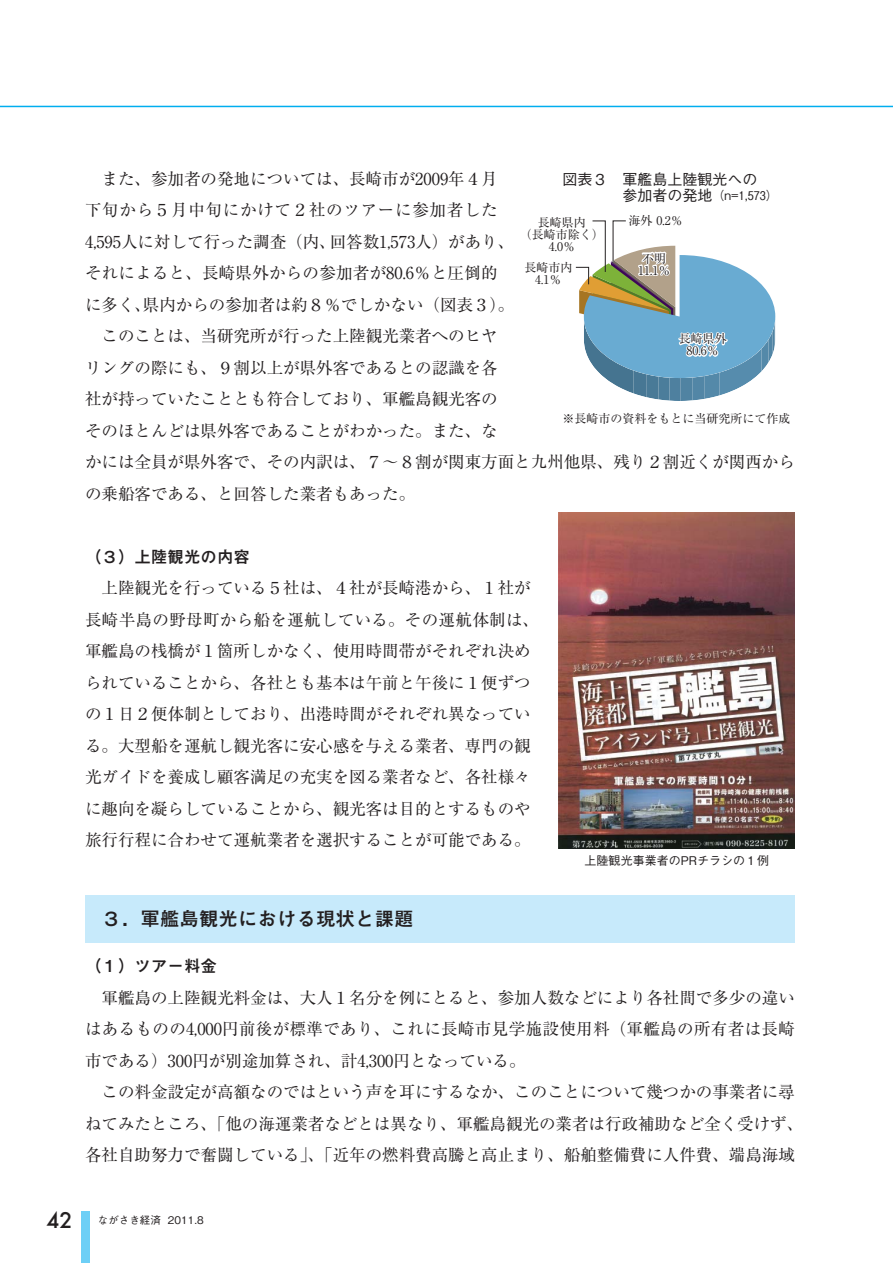
<style>
.page{position:relative;width:893px;height:1263px;background:#fff}
.page>*{position:absolute;margin:0;border:0;box-sizing:border-box;transform-origin:0 0}
.t1{font:19.5px "Mi Go MB1 Std De Bold 90 pv RKSJ H";color:#231f20}
.t2{font:16.5px/31.5px "Ryumin Pro Regular 90 pv RKSJ H";color:#231f20}
.t3{font:15px/16.5px "Gothic BBB Pro Medium 90 pv RKSJ H";color:#231f20}
.t4{font:12px/12px "Ryumin Pro Regular 90 pv RKSJ H";color:#231f20;text-align:center}
.t5{font:12px "Gothic BBB Pro Medium 90 pv RKSJ H";color:#231f20}
.t6{font:10.5px "Gothic BBB Pro Medium 90 pv RKSJ H";color:#231f20}
.s1{font-size:12px}
.s2{color:#fff}
.s3{font-family:"Mi Go MB1 Std De Bold 90 pv RKSJ H"}
.s4{font-family:"Futura";font-weight:500;font-size:21px}
</style>
<div class="page">
<hr style="left:0;top:106px;width:892px;height:1px;background:#00aeef">
<div style="left:81px;top:1212px;width:8px;height:51px;background:#6dcff6"></div>
<div style="left:85px;top:895px;width:710px;height:48px;background:#c7eafb"></div>
<svg style="left:575px;top:220px;width:201px;height:181px"></svg>
<img style="left:559px;top:513px;width:236px;height:335px">
<p class="t2" style="left:85px;top:165px;width:711px">　また、参加者の発地については、長崎市が2009年４月<br>下旬から５月中旬にかけて２社のツアーに参加者した<br>4,595人に対して行った調査（内、回答数1,573人）があり、<br>それによると、長崎県外からの参加者が80.6％と圧倒的<br>に多く、県内からの参加者は約８％でしかない（図表３）。<br>　このことは、当研究所が行った上陸観光業者へのヒヤ<br>リングの際にも、９割以上が県外客であるとの認識を各<br>社が持っていたこととも符合しており、軍艦島観光客の<br>そのほとんどは県外客であることがわかった。また、な<br>かには全員が県外客で、その内訳は、７～８割が関東方面と九州他県、残り２割近くが関西からの乗船客である、と回答した業者もあった。</p>
<p class="t3" style="left:562px;top:173px;width:217px">図表３　軍艦島上陸観光への<br>　　　　参加者の発地<span class="s1">（n=1,573）</span></p>
<p class="t4" style="left:520px;top:218px;width:85px">長崎県内<br>（長崎市除く）<br>4.0％</p>
<p class="t4" style="left:628px;top:216px;width:56px">海外 0.2％</p>
<p class="t4" style="left:638px;top:254px;width:34px"><span class="s2">不明<br></span>11.1％</p>
<p class="t4" style="left:524px;top:263px;width:49px">長崎市内<br>4.1％</p>
<p class="t4" style="left:678px;top:335px;width:49px"><span class="s2">長崎県外<br></span>80.6％</p>
<p class="t4" style="left:562px;top:414px;width:229px">※長崎市の資料をもとに当研究所にて作成</p>
<p class="t2" style="left:85px;top:543px;width:455px"><span class="s3">（３）上陸観光の内容<br></span>　上陸観光を行っている５社は、４社が長崎港から、１社が長崎半島の野母町から船を運航している。その運航体制は、軍艦島の桟橋が１箇所しかなく、使用時間帯がそれぞれ決められていることから、各社とも基本は午前と午後に１便ずつの１日２便体制としており、出港時間がそれぞれ異なっている。大型船を運航し観光客に安心感を与える業者、専門の観光ガイドを養成し顧客満足の充実を図る業者など、各社様々に趣向を凝らしていることから、観光客は目的とするものや旅行行程に合わせて運航業者を選択することが可能である。</p>
<p class="t5" style="left:584px;top:856px;width:186px">上陸観光事業者のPRチラシの１例</p>
<p class="t1" style="left:102px;top:911px;width:313px">３．軍艦島観光における現状と課題</p>
<p class="t2" style="left:85px;top:953px;width:719px"><span class="s3">（１）ツアー料金<br></span>　軍艦島の上陸観光料金は、大人１名分を例にとると、参加人数などにより各社間で多少の違いはあるものの4,000円前後が標準であり、これに長崎市見学施設使用料（軍艦島の所有者は長崎市である）300円が別途加算され、計4,300円となっている。<br>　この料金設定が高額なのではという声を耳にするなか、このことについて幾つかの事業者に尋ねてみたところ、「他の海運業者などとは異なり、軍艦島観光の業者は行政補助など全く受けず、各社自助努力で奮闘している」、「近年の燃料費高騰と高止まり、船舶整備費に人件費、端島海域</p>
<p class="t6" style="left:46px;top:1217px;width:159px"><span class="s4">42</span> ながさき経済 2011.8</p>
</div>
